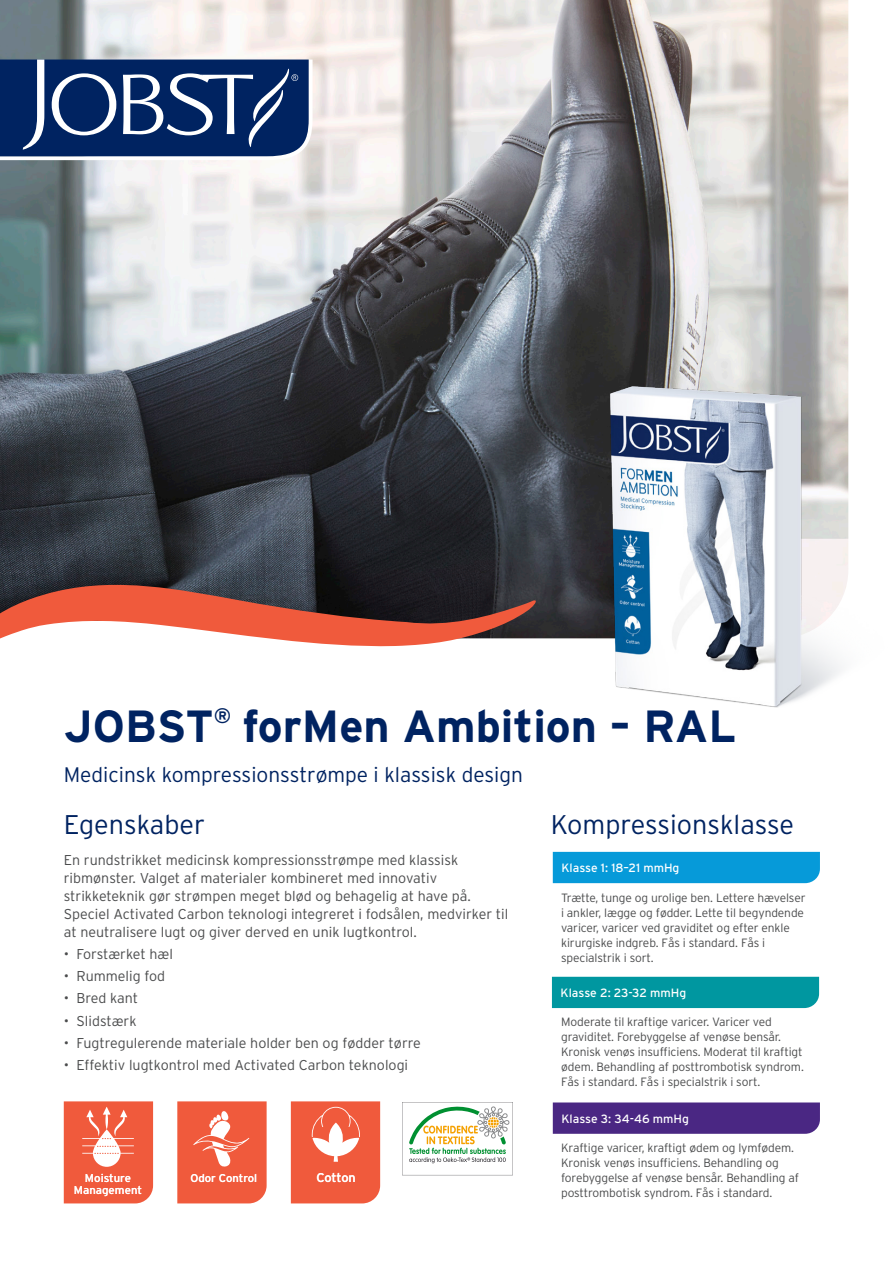
<style>
.page{position:relative;width:893px;height:1263px;background:#fff}
.page>*{position:absolute;margin:0;border:0;box-sizing:border-box;transform-origin:0 0}
.t1{font:700 45px "Interstate";color:#002361}
.Headline{font:300 27px "Interstate";color:#002361}
.t2{font:300 21px "Interstate";color:#002361}
.Bullets{font:300 14.25px/18px "Interstate";color:#4b4c4d}
.t3{font:12.75px "Interstate";letter-spacing:-.015em;color:#fff}
.Text_8pt{font:300 12px/15px "Interstate";letter-spacing:-.01em;color:#4b4c4d}
.CEAP_headline{font:12px "Interstate";color:#fff}
.t4{font:11.4px/12px "Interstate";color:#fff;text-align:center}
.t5{font:11.25px "Interstate";color:#fff}
</style>
<div class="page">
<div style="left:553px;top:852px;width:267px;height:31px;background:#069ad9"></div>
<img style="left:0;top:0;width:848px;height:638px">
<svg style="left:0;top:60px;width:313px;height:100px"></svg>
<svg style="left:0;top:578px;width:537px;height:69px"></svg>
<img style="left:603px;top:383px;width:246px;height:325px">
<div style="left:552px;top:977px;width:267px;height:31px;background:#0097a0"></div>
<div style="left:553px;top:1102px;width:267px;height:32px;background:#4a2783"></div>
<svg style="left:402px;top:1102px;width:111px;height:73px"></svg>
<svg style="left:64px;top:1101px;width:89px;height:102px;background:#f16c52"></svg>
<svg style="left:291px;top:1101px;width:89px;height:102px;background:#f16b50"></svg>
<svg style="left:177px;top:1101px;width:90px;height:102px;background:#f1694e"></svg>
<p class="t1" style="left:64px;top:701px;width:674px">JOBST<sup>®</sup> forMen Ambition – RAL</p>
<p class="t2" style="left:64px;top:763px;width:461px">Medicinsk kompressionsstrømpe i klassisk design</p>
<p class="Headline" style="left:64px;top:809px;width:143px">Egenskaber</p>
<p class="Bullets" style="left:64px;top:850px;width:446px">En rundstrikket medicinsk kompressionsstrømpe med klassisk ribmønster. Valget af materialer kombineret med innovativ strikketeknik gør strømpen meget blød og behagelig at have på.<br>Speciel Activated Carbon teknologi integreret i fodsålen, medvirker til at neutralisere lugt og giver derved en unik lugtkontrol.</p>
<p class="Bullets" style="left:64px;top:945px;width:111px">• Forstærket hæl</p>
<p class="Bullets" style="left:64px;top:967px;width:103px">• Rummelig fod</p>
<p class="Bullets" style="left:64px;top:989px;width:76px">• Bred kant</p>
<p class="Bullets" style="left:64px;top:1011px;width:74px">• Slidstærk</p>
<p class="Bullets" style="left:64px;top:1034px;width:359px">• Fugtregulerende materiale holder ben og fødder tørre</p>
<p class="Bullets" style="left:64px;top:1056px;width:346px">• Effektiv lugtkontrol med Activated Carbon teknologi</p>
<p class="Headline" style="left:551px;top:809px;width:245px">Kompressionsklasse</p>
<p class="CEAP_headline" style="left:561px;top:861px;width:120px">Klasse 1: 18–21 mmHg</p>
<p class="Text_8pt" style="left:561px;top:890px;width:246px">Trætte, tunge og urolige ben. Lettere hævelser i ankler, lægge og fødder. Lette til begyndende varicer, varicer ved graviditet og efter enkle kirurgiske indgreb. Fås i standard. Fås i specialstrik i sort.</p>
<p class="CEAP_headline" style="left:560px;top:986px;width:127px">Klasse 2: 23-32 mmHg</p>
<p class="Text_8pt" style="left:561px;top:1014px;width:244px">Moderate til kraftige varicer. Varicer ved graviditet. Forebyggelse af venøse bensår.<br>Kronisk venøs insufficiens. Moderat til kraftigt ødem. Behandling af posttrombotisk syndrom.<br>Fås i standard. Fås i specialstrik i sort.</p>
<p class="t4" style="left:74px;top:1172px;width:70px">Moisture<br>Management</p>
<p class="t5" style="left:190px;top:1171px;width:68px">Odor Control</p>
<p class="t3" style="left:316px;top:1171px;width:41px">Cotton</p>
<p class="CEAP_headline" style="left:561px;top:1111px;width:129px">Klasse 3: 34-46 mmHg</p>
<p class="Text_8pt" style="left:561px;top:1140px;width:239px">Kraftige varicer, kraftigt ødem og lymfødem.<br>Kronisk venøs insufficiens. Behandling og forebyggelse af venøse bensår. Behandling af posttrombotisk syndrom. Fås i standard.</p>
</div>
